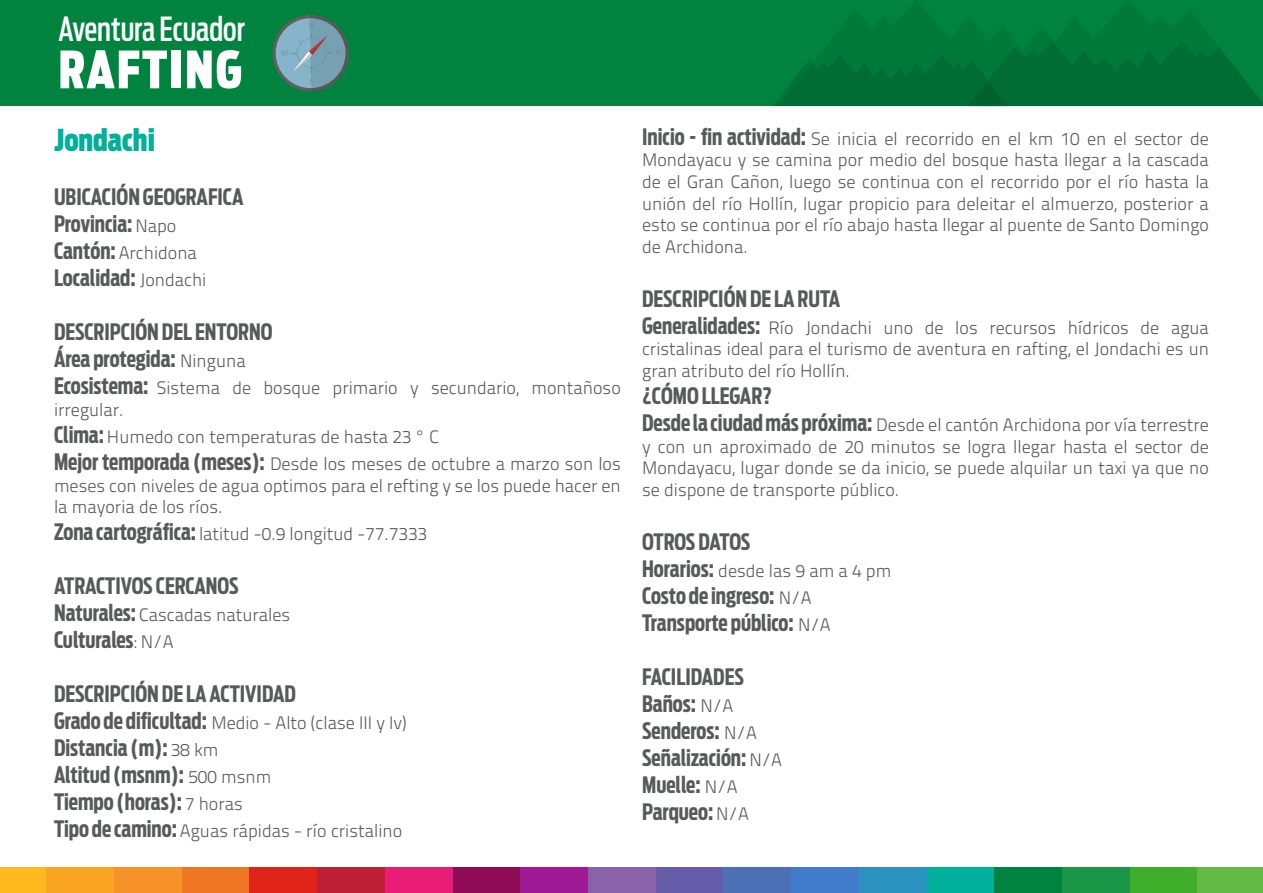
<style>
.page{position:relative;width:1263px;height:893px;background:#fff}
.page>*{position:absolute;margin:0;border:0;box-sizing:border-box;transform-origin:0 0}
.t1{font:900 51px "Antenna Ext Cond Beta";letter-spacing:.04em;color:#fff}
.t2{font:500 33px "Antenna Ext Cond Beta";color:#fff}
.t3{font:900 30px "Antenna Ext Cond Beta";color:#00b09a}
.t4{font:700 22.5px/27px "Antenna Ext Cond Beta";color:#58595b}
.t5{font:300 18px/21.6px "Titillium Text 22 L";color:#58595b}
.s1{font-family:"Titillium Text 22 L";font-weight:300;font-size:18px}
.s2{font-family:"Antenna Ext Cond Beta";font-weight:700;font-size:22.5px}
</style>
<div class="page">
<div style="left:0;top:0;width:1263px;height:106px;background:#00833e"></div>
<svg style="left:774px;top:41px;width:489px;height:65px"></svg>
<svg style="left:273px;top:15px;width:76px;height:76px"></svg>
<div style="left:0;top:867px;width:46px;height:26px;background:#fdb91d"></div>
<div style="left:46px;top:867px;width:68px;height:26px;background:#faa424"></div>
<div style="left:114px;top:867px;width:68px;height:26px;background:#f79228"></div>
<div style="left:182px;top:867px;width:68px;height:26px;background:#ef7622"></div>
<div style="left:250px;top:867px;width:67px;height:26px;background:#e2231a"></div>
<div style="left:317px;top:867px;width:68px;height:26px;background:#c02035"></div>
<div style="left:385px;top:867px;width:68px;height:26px;background:#ea1d76"></div>
<div style="left:453px;top:867px;width:67px;height:26px;background:#8e0b56"></div>
<div style="left:520px;top:867px;width:68px;height:26px;background:#9f1b96"></div>
<div style="left:588px;top:867px;width:68px;height:26px;background:#8962a9"></div>
<div style="left:656px;top:867px;width:68px;height:26px;background:#655da9"></div>
<div style="left:724px;top:867px;width:67px;height:26px;background:#4c6fb6"></div>
<div style="left:791px;top:867px;width:68px;height:26px;background:#407cca"></div>
<div style="left:859px;top:867px;width:68px;height:26px;background:#2b92bf"></div>
<div style="left:927px;top:867px;width:67px;height:26px;background:#00b09a"></div>
<div style="left:994px;top:867px;width:68px;height:26px;background:#00833e"></div>
<div style="left:1062px;top:867px;width:68px;height:26px;background:#1b9647"></div>
<div style="left:1130px;top:867px;width:67px;height:26px;background:#3fae2a"></div>
<div style="left:1197px;top:867px;width:66px;height:26px;background:#63b946"></div>
<h2 class="t2" style="left:58px;top:10px;width:188px">Aventura Ecuador</h2>
<h1 class="t1" style="left:58px;top:40px;width:185px">RAFTING</h1>
<h3 class="t3" style="left:54px;top:123px;width:102px">Jondachi</h3>
<p class="t4" style="left:54px;top:184px;width:191px">UBICACIÓN GEOGRAFICA<br>Provincia: <span class="s1">Napo</span></p>
<p class="t5" style="left:54px;top:241px;width:144px"><span class="s2">Cantón:</span> Archidona</p>
<p class="t4" style="left:54px;top:265px;width:154px">Localidad: <span class="s1">Jondachi</span></p>
<p class="t4" style="left:54px;top:319px;width:220px">DESCRIPCIÓN DEL ENTORNO<br>Área protegida: <span class="s1">Ninguna</span></p>
<p class="t5" style="left:54px;top:376px;width:568px"><span class="s2">Ecosistema:</span> Sistema de bosque primario y secundario, montañoso irregular.</p>
<p class="t5" style="left:54px;top:422px;width:568px;line-height:27px"><span class="s2">Clima:</span> Humedo con temperaturas de hasta 23 ° C<br><span class="s2">Mejor temporada (meses):</span> Desde los meses de octubre a marzo son los</p>
<p class="t5" style="left:54px;top:474px;width:568px">meses con niveles de agua optimos para el refting y se los puede hacer en la mayoria de los ríos.</p>
<p class="t5" style="left:54px;top:522px;width:375px"><span class="s2">Zona cartográfica:</span> latitud -0.9 longitud -77.7333</p>
<p class="t4" style="left:54px;top:573px;width:186px">ATRACTIVOS CERCANOS</p>
<p class="t5" style="left:54px;top:603px;width:238px"><span class="s2">Naturales:</span> Cascadas naturales</p>
<p class="t4" style="left:54px;top:627px;width:121px">Culturales<span class="s1">: N/A</span></p>
<p class="t4" style="left:54px;top:681px;width:243px">DESCRIPCIÓN DE LA ACTIVIDAD</p>
<p class="t5" style="left:54px;top:711px;width:354px"><span class="s2">Grado de dificultad:</span> Medio - Alto (clase III y Iv)</p>
<p class="t4" style="left:54px;top:735px;width:219px">Distancia (m): <span class="s1">38 km<br></span>Altitud (msnm): <span class="s1">500 msnm<br></span>Tiempo (horas): <span class="s1">7 horas</span></p>
<p class="t5" style="left:54px;top:819px;width:350px"><span class="s2">Tipo de camino:</span> Aguas rápidas - río cristalino</p>
<p class="t5" style="left:642px;top:127px;width:568px;text-align:justify"><span class="s2">Inicio - fin actividad:</span> Se inicia el recorrido en el km 10 en el sector de Mondayacu y se camina por medio del bosque hasta llegar a la cascada de el Gran Cañon, luego se continua con el recorrido por el río hasta la unión del río Hollín, lugar propicio para deleitar el almuerzo, posterior a esto se continua por el río abajo hasta llegar al puente de Santo Domingo de Archidona.</p>
<p class="t4" style="left:642px;top:285px;width:200px">DESCRIPCIÓN DE LA RUTA</p>
<p class="t5" style="left:642px;top:316px;width:568px;text-align:justify"><span class="s2">Generalidades:</span> Río Jondachi uno de los recursos hídricos de agua cristalinas ideal para el turismo de aventura en rafting, el Jondachi es un gran atributo del río Hollín.</p>
<p class="t4" style="left:642px;top:383px;width:131px">¿CÓMO LLEGAR?</p>
<p class="t5" style="left:642px;top:413px;width:568px;text-align:justify"><span class="s2">Desde la ciudad más próxima:</span> Desde el cantón Archidona por vía terrestre y con un aproximado de 20 minutos se logra llegar hasta el sector de Mondayacu, lugar donde se da inicio, se puede alquilar un taxi ya que no se dispone de transporte público.</p>
<p class="t4" style="left:642px;top:528px;width:110px">OTROS DATOS</p>
<p class="t5" style="left:642px;top:559px;width:251px"><span class="s2">Horarios:</span> desde las 9 am a 4 pm</p>
<p class="t4" style="left:642px;top:582px;width:190px">Costo de ingreso: <span class="s1">N/A<br></span>Transporte público: <span class="s1">N/A</span></p>
<p class="t4" style="left:642px;top:663px;width:142px">FACILIDADES<br>Baños: <span class="s1">N/A<br></span>Senderos: <span class="s1">N/A<br></span>Señalización: <span class="s1">N/A<br></span>Muelle: <span class="s1">N/A<br></span>Parqueo: <span class="s1">N/A</span></p>
</div>
